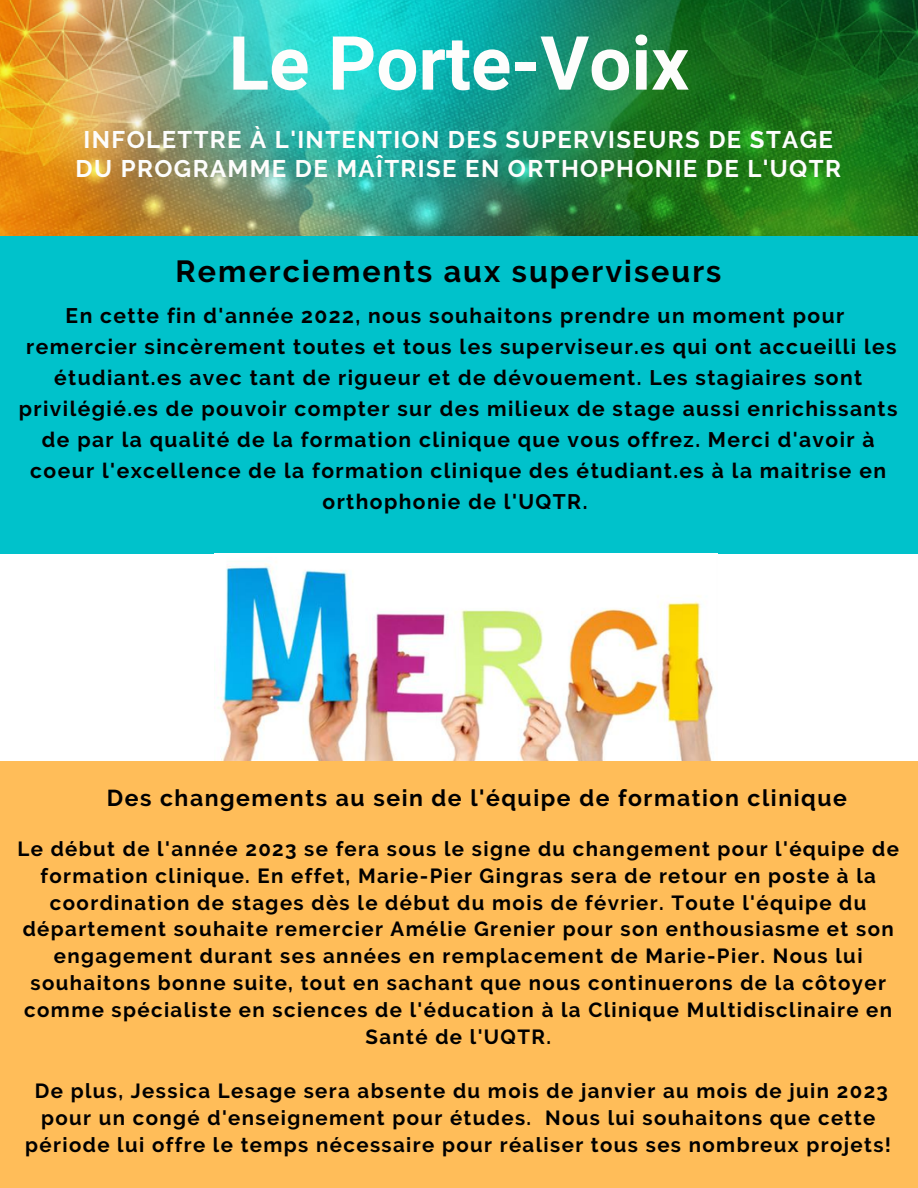
<style>
.page{position:relative;width:918px;height:1188px;background:#fff}
.page>*{position:absolute;margin:0;border:0;box-sizing:border-box;transform-origin:0 0}
.t1{font:700 74.7px "Roboto";color:#fdfdfc}
.t2{font:700 30.45px "Raleway";letter-spacing:.07em;color:#000}
.t3{font:700 24px/29.2px "Raleway";letter-spacing:.06em;color:#fdfdfc;text-align:center}
.t4{font:700 22.95px "Raleway";letter-spacing:.07em;color:#000}
.t5{font:700 21px/31px "Raleway";letter-spacing:.07em;color:#000;text-align:center}
.t6{font:700 20.4px/27px "Raleway";letter-spacing:.07em;color:#000;text-align:center}
</style>
<div class="page">
<img style="left:0;top:0;width:918px;height:235px">
<div style="left:0;top:236px;width:918px;height:318px;background:#00c2cb"></div>
<img style="left:217px;top:563px;width:497px;height:198px">
<div style="left:0;top:761px;width:918px;height:427px;background:#ffbd59"></div>
<h1 class="t1" style="left:229px;top:20px;width:462px">Le Porte-Voix</h1>
<p class="t3" style="left:76px;top:125px;width:767px">INFOLETTRE À L'INTENTION DES SUPERVISEURS DE STAGE<br>DU PROGRAMME DE MAÎTRISE EN ORTHOPHONIE DE L'UQTR</p>
<h2 class="t2" style="left:176px;top:253px;width:547px">Remerciements aux superviseurs</h2>
<p class="t5" style="left:19px;top:300px;width:880px">En cette fin d'année 2022, nous souhaitons prendre un moment pour remercier sincèrement toutes et tous les superviseur.es qui ont accueilli les étudiant.es avec tant de rigueur et de dévouement. Les stagiaires sont privilégié.es de pouvoir compter sur des milieux de stage aussi enrichissants de par la qualité de la formation clinique que vous offrez. Merci d'avoir à coeur l'excellence de la formation clinique des étudiant.es à la maitrise en orthophonie de l'UQTR.</p>
<p class="t4" style="left:107px;top:785px;width:742px">Des changements au sein de l'équipe de formation clinique</p>
<p class="t6" style="left:18px;top:835px;width:883px">Le début de l'année 2023 se fera sous le signe du changement pour l'équipe de formation clinique. En effet, Marie-Pier Gingras sera de retour en poste à la coordination de stages dès le début du mois de février. Toute l'équipe du département souhaite remercier Amélie Grenier pour son enthousiasme et son engagement durant ses années en remplacement de Marie-Pier. Nous lui souhaitons bonne suite, tout en sachant que nous continuerons de la côtoyer comme spécialiste en sciences de l'éducation à la Clinique Multidisclinaire en Santé de l'UQTR.</p>
<p class="t6" style="left:25px;top:1077px;width:868px">De plus, Jessica Lesage sera absente du mois de janvier au mois de juin 2023 pour un congé d'enseignement pour études. Nous lui souhaitons que cette période lui offre le temps nécessaire pour réaliser tous ses nombreux projets!</p>
</div>
